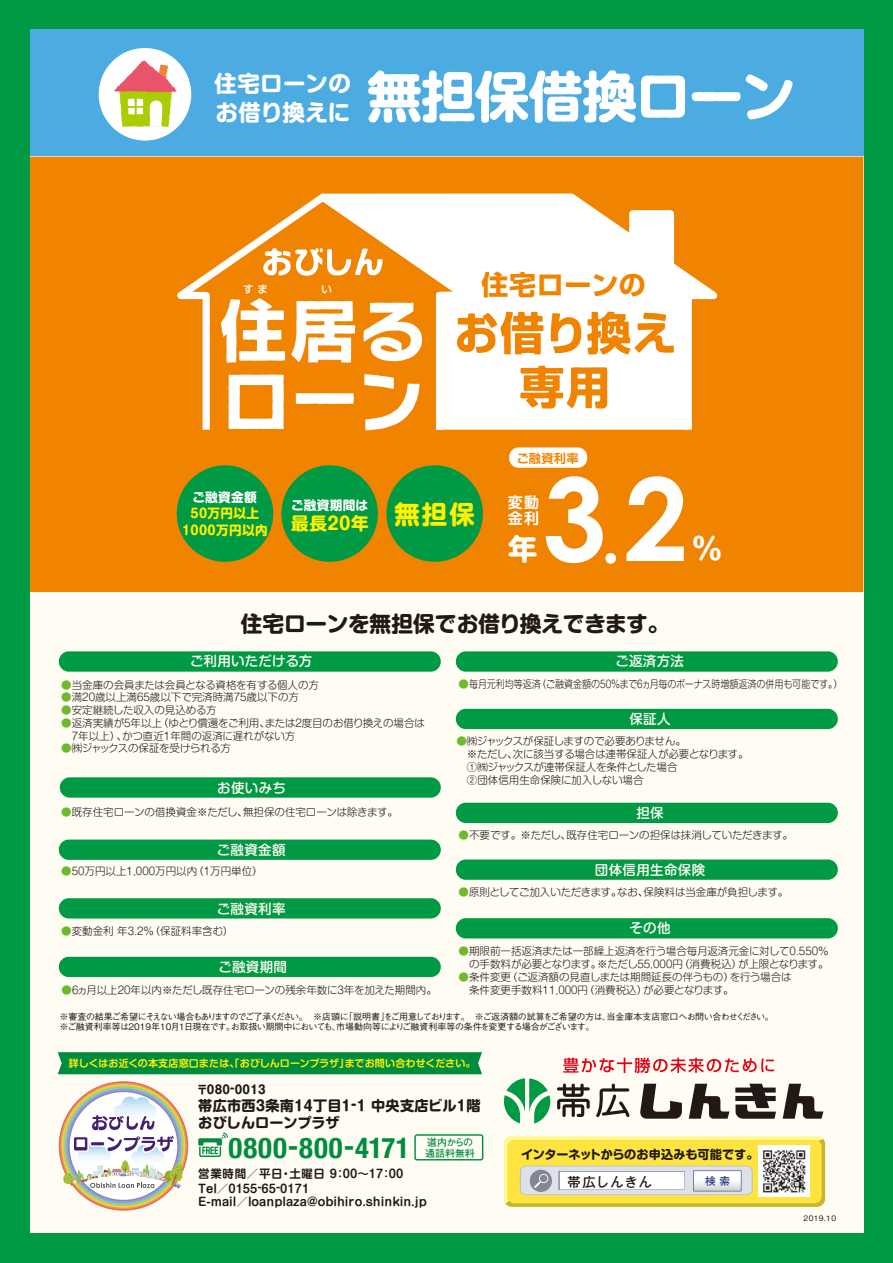
<style>
.page{position:relative;width:893px;height:1263px;background:#094}
.page>*{position:absolute;margin:0;border:0;box-sizing:border-box;transform-origin:0 0}
.t1{font:700 115.2px "Century Gothic";color:#fff}
.t2{font:700 29.25px "Shin M Go Pr 6";color:#fff}
.t3{font:700 condensed 28.8px "Helvetica Neue";letter-spacing:.035em;color:#008c3e}
.t4{font:700 27px "Shin Go Pr 6";letter-spacing:.025em;color:#f08300}
.t5{font:700 22.5px/29.1px "Shin M Go Pr 6";letter-spacing:.015em;color:#fff}
.t6{font:700 21.75px "Shin M Go Pr 6";letter-spacing:-.01em;color:#221815}
.t7{font:700 17.55px "Shin M Go Pr 6";letter-spacing:.025em;color:#fff100}
.t8{font:700 15px/16.5px "Shin M Go Pr 6 De";color:#fff}
.t9{font:700 14.1px/17.7px "Shin M Go Pr 6";letter-spacing:.01em;color:#221815}
.t10{font:500 13.5px "Shin M Go Pr 6";letter-spacing:.025em;color:#fffcf4}
.t11{font:500 13.2px "Gothic MB101 Pr 6";letter-spacing:.095em;color:#221815}
.t12{font:700 12.6px/16.5px "Shin M Go Pr 6";letter-spacing:.025em;color:#fff100;text-align:center}
.t13{font:700 12.6px "Shin M Go Pr 6";letter-spacing:.025em;color:#fff}
.t14{font:700 12.15px "Shin M Go Pr 6";color:#221815}
.t15{font:700 12.15px "Shin M Go Pr 6 De";letter-spacing:.025em;color:#f08300}
.t16{font:700 11.7px "Shin M Go Pr 6";letter-spacing:.02em;color:#221815}
.t17{font:700 11.55px/15.1px "Shin M Go Pr 6 De";color:#221815}
.t18{font:500 10.65px "Gothic MB101 Pr 6";color:#2a3f7e}
.t19{font:300 10.5px/12.8px "Shin M Go Pr 6";color:#221815}
.t20{font:300 10.5px/12.8px "Shin M Go Pr 6";letter-spacing:-.02em;color:#221815}
.t21{font:300 10.5px "Shin M Go Pr 6";color:#221815;scale:.86 1}
.t22{font:300 10.5px "Shin M Go Pr 6";letter-spacing:-.035em;color:#221815}
.t23{font:500 10.5px "Shin Go Pr 6";color:#fff}
.t24{font:700 10.05px "Shin M Go Pr 6 De";letter-spacing:.005em;color:#fff100}
.t25{font:700 9.9px/11.1px "Futo Go B101 Pr 6";color:#008c3e}
.t26{font:500 9px/10.5px "Gothic BBB Pr 6";letter-spacing:-.065em;color:#221815}
.t27{font:500 7.5px "Gothic BBB Pr 6";letter-spacing:.05em;color:#221815}
.s1{font-size:69.9px}
.s2{color:#6fba2c}
</style>
<div class="page">
<div style="left:30px;top:30px;width:833px;height:1203px;background:#fffcf4"></div>
<div style="left:30px;top:157px;width:833px;height:435px;background:#f08300"></div>
<hr style="left:30px;top:155px;width:833px;height:2px;background:#fff">
<div style="left:509px;top:447px;width:78px;height:21px;background:#fff;border-radius:9px"></div>
<svg style="left:158px;top:188px;width:330px;height:249px"></svg>
<svg style="left:300px;top:190px;width:437px;height:247px;fill:#fff"></svg>
<svg style="left:457px;top:312px;width:86px;height:42px"></svg>
<svg style="left:551px;top:313px;width:30px;height:40px"></svg>
<svg style="left:587px;top:312px;width:87px;height:43px"></svg>
<svg style="left:520px;top:366px;width:87px;height:43px"></svg>
<div style="left:281px;top:465px;width:97px;height:97px;background:#094;border-radius:50%"></div>
<div style="left:386px;top:465px;width:97px;height:97px;background:#094;border-radius:50%"></div>
<div style="left:177px;top:465px;width:96px;height:97px;background:#094;border-radius:50%"></div>
<div style="left:60px;top:777px;width:381px;height:21px;background:#094;border-radius:10px"></div>
<div style="left:456px;top:709px;width:382px;height:20px;background:#094;border-radius:10px"></div>
<div style="left:456px;top:803px;width:382px;height:20px;background:#094;border-radius:10px"></div>
<div style="left:59px;top:957px;width:382px;height:20px;background:#094;border-radius:10px"></div>
<div style="left:456px;top:651px;width:382px;height:21px;background:#094;border-radius:10px"></div>
<div style="left:59px;top:651px;width:382px;height:21px;background:#094;border-radius:10px"></div>
<div style="left:59px;top:898px;width:382px;height:20px;background:#094;border-radius:10px"></div>
<div style="left:59px;top:839px;width:382px;height:21px;background:#094;border-radius:10px"></div>
<div style="left:456px;top:859px;width:382px;height:21px;background:#094;border-radius:10px"></div>
<div style="left:456px;top:918px;width:382px;height:20px;background:#094;border-radius:10px"></div>
<svg style="left:59px;top:1082px;width:129px;height:128px"></svg>
<svg style="left:198px;top:1132px;width:30px;height:25px"></svg>
<div style="left:414px;top:1134px;width:69px;height:26px;border:1px solid #008c3e;border-radius:2px"></div>
<svg style="left:640px;top:1084px;width:42px;height:35px"></svg>
<svg style="left:689px;top:1084px;width:40px;height:35px"></svg>
<svg style="left:783px;top:1084px;width:40px;height:35px"></svg>
<svg style="left:735px;top:1084px;width:41px;height:35px"></svg>
<svg style="left:557px;top:1083px;width:33px;height:34px"></svg>
<svg style="left:596px;top:1083px;width:34px;height:34px"></svg>
<svg style="left:563px;top:1057px;width:211px;height:16px"></svg>
<svg style="left:504px;top:1078px;width:46px;height:45px"></svg>
<div style="left:58px;top:1052px;width:424px;height:22px;background:#008c3e"></div>
<div style="left:504px;top:1136px;width:321px;height:71px;background:#fff899;border-radius:7px"></div>
<svg style="left:506px;top:1139px;width:319px;height:68px;background:#f0df7e"></svg>
<img style="left:759px;top:1146px;width:50px;height:50px">
<div style="left:30px;top:30px;width:833px;height:126px;background:#4cace2"></div>
<div style="left:99px;top:48px;width:92px;height:93px;background:#fff;border-radius:50%"></div>
<svg style="left:113px;top:58px;width:65px;height:71px"></svg>
<svg style="left:368px;top:70px;width:317px;height:53px"></svg>
<svg style="left:692px;top:92px;width:48px;height:9px"></svg>
<svg style="left:746px;top:75px;width:46px;height:44px"></svg>
<h3 class="t5" style="left:214px;top:67px;width:138px">住宅ローンのお借り換えに</h3>
<p class="t23" style="left:243px;top:280px;width:26px">す ま</p>
<p class="t23" style="left:322px;top:280px;width:12px">い</p>
<h3 class="t4" style="left:481px;top:264px;width:166px">住宅ローンの</h3>
<p class="t13" style="left:193px;top:486px;width:66px">ご融資金額</p>
<p class="t12" style="left:182px;top:505px;width:87px">50万円以上<br>1000万円以内</p>
<p class="t13" style="left:291px;top:494px;width:79px">ご融資期間は</p>
<h3 class="t7" style="left:291px;top:508px;width:185px">最長20年 <sup>無担保</sup></h3>
<p class="t15" style="left:517px;top:448px;width:64px">ご融資利率</p>
<h1 class="t1" style="left:542px;top:447px;width:148px">3<span class="s1">.</span>2</h1>
<h3 class="t8" style="left:508px;top:493px;width:33px">変動金利</h3>
<h2 class="t2" style="left:508px;top:524px;width:31px">年</h2>
<h2 class="t2" style="left:692px;top:524px;width:31px">％</h2>
<h3 class="t6" style="left:241px;top:605px;width:430px">住宅ローンを無担保でお借り換えできます。</h3>
<p class="t10" style="left:615px;top:650px;width:70px">ご返済方法</p>
<p class="t21" style="left:459px;top:676px;width:448px"><span class="s2">●</span>毎月元利均等返済（ご融資金額の50％まで6ヵ月毎のボーナス時増額返済の併用も可能です。）</p>
<p class="t10" style="left:190px;top:650px;width:124px">ご利用いただける方</p>
<p class="t20" style="left:61px;top:678px;width:259px"><span class="s2">●</span>当金庫の会員または会員となる資格を有する個人の方</p>
<p class="t19" style="left:61px;top:690px;width:239px"><span class="s2">●</span>満20歳以上満65歳以下で完済時満75歳以下の方</p>
<p class="t19" style="left:61px;top:703px;width:157px"><span class="s2">●</span>安定継続した収入の見込める方</p>
<p class="t19" style="left:61px;top:716px;width:365px"><span class="s2">●</span>返済実績が5年以上（ゆとり償還をご利用、または2度目のお借り換えの場合は　7年以上）、かつ直近1年間の返済に遅れがない方</p>
<p class="t22" style="left:61px;top:740px;width:171px"><span class="s2">●</span>㈱ジャックスの保証を受けられる方</p>
<p class="t10" style="left:629px;top:708px;width:43px">保証人</p>
<p class="t20" style="left:456px;top:734px;width:294px"><span class="s2">●</span>㈱ジャックスが保証しますので必要ありません。<br>　※ただし、次に該当する場合は連帯保証人が必要となります。　①㈱ジャックスが連帯保証人を条件とした場合<br>　②団体信用生命保険に加入しない場合</p>
<p class="t10" style="left:217px;top:777px;width:70px">お使いみち</p>
<p class="t19" style="left:61px;top:804px;width:338px"><span class="s2">●</span>既存住宅ローンの借換資金※ただし、無担保の住宅ローンは除きます。</p>
<p class="t10" style="left:217px;top:839px;width:70px">ご融資金額</p>
<p class="t19" style="left:61px;top:864px;width:203px"><span class="s2">●</span>50万円以上1,000万円以内（1万円単位）</p>
<p class="t10" style="left:217px;top:898px;width:70px">ご融資利率</p>
<p class="t19" style="left:61px;top:924px;width:174px"><span class="s2">●</span>変動金利 年3.2％（保証料率含む）</p>
<p class="t10" style="left:218px;top:956px;width:70px">ご融資期間</p>
<p class="t19" style="left:62px;top:983px;width:377px"><span class="s2">●</span>6ヵ月以上20年以内※ただし既存住宅ローンの残余年数に3年を加えた期間内。</p>
<p class="t10" style="left:636px;top:802px;width:29px">担保</p>
<p class="t20" style="left:459px;top:828px;width:336px"><span class="s2">●</span>不要です。※ただし、既存住宅ローンの担保は抹消していただきます。</p>
<p class="t10" style="left:595px;top:858px;width:112px">団体信用生命保険</p>
<p class="t20" style="left:459px;top:885px;width:331px"><span class="s2">●</span>原則としてご加入いただきます。なお、保険料は当金庫が負担します。</p>
<p class="t10" style="left:629px;top:917px;width:43px">その他</p>
<p class="t19" style="left:459px;top:944px;width:371px"><span class="s2">●</span>期限前一括返済または一部繰上返済を行う場合毎月返済元金に対して0.550％　の手数料が必要となります。※ただし55,000円（消費税込）が上限となります。</p>
<p class="t19" style="left:459px;top:970px;width:335px"><span class="s2">●</span>条件変更（ご返済額の見直しまたは期間延長の伴うもの）を行う場合は　条件変更手数料11,000円（消費税込）が必要となります。</p>
<p class="t26" style="left:59px;top:1011px;width:716px">※審査の結果ご希望にそえない場合もありますのでご了承ください。　※店頭に「説明書」をご用意しております。　※ご返済額の試算をご希望の方は、当金庫本支店窓口へお問い合わせください。※ご融資利率等は2019年10月1日現在です。お取扱い期間中においても、市場動向等によりご融資利率等の条件を変更する場合がございます。</p>
<p class="t24" style="left:69px;top:1055px;width:408px">詳しくはお近くの本支店窓口または、「おびしんローンプラザ」までお問い合わせください。</p>
<p class="t16" style="left:197px;top:1079px;width:71px">〒080-0013</p>
<h3 class="t9" style="left:198px;top:1095px;width:284px">帯広市西３条南１４丁目１-1 中央支店ビル1階おびしんローンプラザ</h3>
<p class="t17" style="left:198px;top:1165px;width:207px">営業時間／平日・土曜日 9：00～17：00<br>Tel／0155-65-0171</p>
<p class="t17" style="left:198px;top:1193px;width:230px">E-mail／loanplaza@obihiro.shinkin.jp</p>
<h3 class="t3" style="left:229px;top:1124px;width:183px">0800-800-4171</h3>
<p class="t25" style="left:425px;top:1136px;width:51px">道内からの通話料無料</p>
<p class="t14" style="left:521px;top:1144px;width:239px">インターネットからのお申込みも可能です。</p>
<p class="t11" style="left:567px;top:1171px;width:86px">帯広しんきん</p>
<p class="t18" style="left:705px;top:1172px;width:26px">検索</p>
<p class="t27" style="left:803px;top:1212px;width:34px">2019.10</p>
</div>
